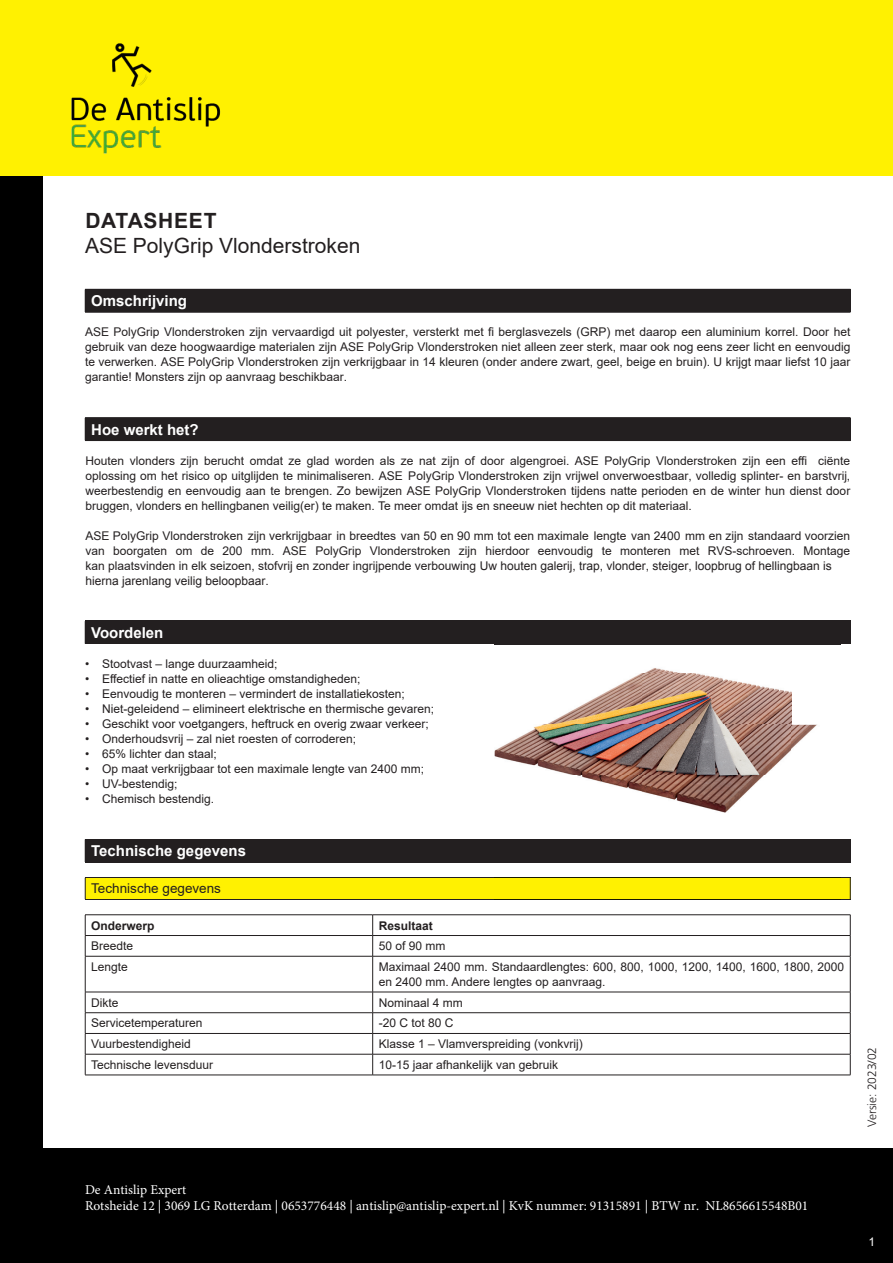
<style>
.page{position:relative;width:893px;height:1263px;background:#fff}
.page>*{position:absolute;margin:0;border:0;box-sizing:border-box;transform-origin:0 0}
.t1{font:21px/25.2px "Arial";color:#231f20}
.t2{font:700 15px "Arial";color:#fff}
.t3{font:13.5px/16.2px "Minion Pro";color:#fff}
.t4{font:13.5px "Arial";color:#231f20}
.t5{font:12px/15px "Arial";color:#231f20;text-align:justify}
.t6{font:700 12px "Arial";color:#231f20}
.t7{font:300 12px "Frutiger LT Com";color:#231f20}
.t8{font:12px "Arial";color:#fff}
.s1{font-weight:700}
.s2{font-style:inherit}
</style>
<div class="page">
<div style="left:0;top:175px;width:43px;height:1088px;background:#000"></div>
<div style="left:0;top:0;width:893px;height:175px;background:#fff101"></div>
<div style="left:0;top:1148px;width:893px;height:115px;background:#000"></div>
<div style="left:85px;top:289px;width:765px;height:23px;background:#231f20"></div>
<svg style="left:850px;top:289px;width:1px;height:23px"></svg>
<hr style="left:85px;top:312px;width:765px;height:1px;background:#231f20">
<div style="left:85px;top:418px;width:765px;height:22px;background:#231f20"></div>
<hr style="left:85px;top:417px;width:765px;height:1px;background:#231f20">
<svg style="left:850px;top:418px;width:1px;height:22px"></svg>
<hr style="left:85px;top:440px;width:765px;height:1px;background:#231f20">
<div style="left:85px;top:621px;width:765px;height:23px;background:#231f20"></div>
<svg style="left:850px;top:621px;width:1px;height:23px"></svg>
<hr style="left:85px;top:644px;width:765px;height:1px;background:#231f20">
<div style="left:85px;top:839px;width:765px;height:23px;background:#231f20"></div>
<svg style="left:850px;top:839px;width:1px;height:23px"></svg>
<hr style="left:85px;top:862px;width:765px;height:1px;background:#231f20">
<div style="left:85px;top:877px;width:765px;height:22px;background:#fff101"></div>
<hr style="left:85px;top:877px;width:765px;height:1px;background:#231f20">
<svg style="left:85px;top:878px;width:1px;height:21px"></svg>
<svg style="left:850px;top:878px;width:1px;height:21px"></svg>
<hr style="left:85px;top:899px;width:765px;height:1px;background:#231f20">
<hr style="left:85px;top:914px;width:288px;height:1px;background:#231f20">
<hr style="left:373px;top:914px;width:477px;height:1px;background:#231f20">
<hr style="left:85px;top:935px;width:288px;height:1px;background:#231f20">
<svg style="left:85px;top:915px;width:1px;height:41px"></svg>
<hr style="left:373px;top:935px;width:477px;height:1px;background:#231f20">
<svg style="left:372px;top:915px;width:1px;height:41px"></svg>
<svg style="left:850px;top:915px;width:1px;height:41px"></svg>
<hr style="left:85px;top:956px;width:288px;height:1px;background:#231f20">
<hr style="left:85px;top:956px;width:1px;height:36px;background:#231f20">
<hr style="left:373px;top:956px;width:477px;height:1px;background:#231f20">
<hr style="left:372px;top:956px;width:1px;height:36px;background:#231f20">
<hr style="left:850px;top:956px;width:1px;height:36px;background:#231f20">
<hr style="left:85px;top:992px;width:288px;height:1px;background:#231f20">
<hr style="left:373px;top:992px;width:477px;height:1px;background:#231f20">
<hr style="left:85px;top:1012px;width:288px;height:1px;background:#231f20">
<hr style="left:373px;top:1012px;width:477px;height:1px;background:#231f20">
<hr style="left:85px;top:1033px;width:288px;height:1px;background:#231f20">
<hr style="left:373px;top:1033px;width:477px;height:1px;background:#231f20">
<hr style="left:85px;top:1054px;width:288px;height:1px;background:#231f20">
<svg style="left:85px;top:992px;width:1px;height:83px"></svg>
<hr style="left:373px;top:1054px;width:477px;height:1px;background:#231f20">
<svg style="left:372px;top:992px;width:1px;height:83px"></svg>
<svg style="left:850px;top:992px;width:1px;height:83px"></svg>
<hr style="left:85px;top:1075px;width:288px;height:1px;background:#231f20">
<hr style="left:373px;top:1075px;width:477px;height:1px;background:#231f20">
<img style="left:494px;top:668px;width:297px;height:145px">
<img style="left:791px;top:725px;width:26px;height:24px">
<img style="left:0;top:43px;width:356px;height:133px">
<h1 class="t1" style="left:85px;top:208px;width:277px"><span class="s1">DATASHEET<br></span><span class="s2">ASE</span> PolyGrip Vlonderstroken</h1>
<p class="t2" style="left:91px;top:290px;width:97px">Omschrijving</p>
<p class="t5" style="left:85px;top:325px;width:767px"><span class="s2">ASE P</span>olyGrip Vlonderstroken zijn vervaardigd uit polyester, versterkt met fi berglasvezels (GRP) met daarop een aluminium korrel. Door het gebruik van deze hoogwaardige materialen zijn <span class="s2">ASE</span> PolyGrip Vlonderstroken niet alleen zeer sterk, maar ook nog eens zeer licht en eenvoudig te verwerken. <span class="s2">ASE</span> PolyGrip Vlonderstroken zijn verkrijgbaar in 14 kleuren (onder andere zwart, geel, beige en bruin). U krijgt maar liefst 10 jaar garantie! Monsters zijn op aanvraag beschikbaar.</p>
<p class="t2" style="left:91px;top:419px;width:109px">Hoe werkt het?</p>
<p class="t5" style="left:85px;top:453px;width:766px">Houten vlonders zijn berucht omdat ze glad worden als ze nat zijn of door algengroei. <span class="s2">ASE</span> PolyGrip Vlonderstroken zijn een effi ciënte oplossing om het risico op uitglijden te minimaliseren. <span class="s2">ASE</span> PolyGrip Vlonderstroken zijn vrijwel onverwoestbaar, volledig splinter- en barstvrij, weerbestendig en eenvoudig aan te brengen. Zo bewijzen <span class="s2">ASE</span> PolyGrip Vlonderstroken tijdens natte perioden en de winter hun dienst door bruggen, vlonders en hellingbanen veilig(er) te maken. Te meer omdat ijs en sneeuw niet hechten op dit materiaal.</p>
<p class="t5" style="left:85px;top:528px;width:766px;text-align:left"><span class="s2">ASE</span> PolyGrip Vlonderstroken zijn verkrijgbaar in breedtes van 50 en 90 mm tot een maximale lengte van 2400 mm en zijn standaard voorzien van boorgaten om de 200 mm. <span class="s2">ASE</span> PolyGrip Vlonderstroken zijn hierdoor eenvoudig te monteren met RVS-schroeven. Montage kan plaatsvinden in elk seizoen, stofvrij en zonder ingrijpende verbouwing <span class="s2">Uw houten galerij, trap, vlonder, steiger, loopbrug of hellingbaan is hierna jarenlang veilig beloopbaar.</span></p>
<p class="t2" style="left:91px;top:622px;width:74px">Voordelen</p>
<p class="t5" style="left:85px;top:656px;width:194px">• Stootvast – lange duurzaamheid;</p>
<p class="t5" style="left:85px;top:671px;width:277px">• Effectief in natte en olieachtige omstandigheden;</p>
<p class="t5" style="left:85px;top:686px;width:321px">• Eenvoudig te monteren – vermindert de installatiekosten;</p>
<p class="t5" style="left:85px;top:701px;width:351px">• Niet-geleidend – elimineert elektrische en thermische gevaren;</p>
<p class="t5" style="left:85px;top:716px;width:345px">• Geschikt voor voetgangers, heftruck en overig zwaar verkeer;</p>
<p class="t5" style="left:85px;top:731px;width:273px">• Onderhoudsvrij – zal niet roesten of corroderen;</p>
<p class="t5" style="left:85px;top:746px;width:133px">• 65% lichter dan staal;</p>
<p class="t5" style="left:85px;top:761px;width:341px">• Op maat verkrijgbaar tot een maximale lengte van 2400 mm;</p>
<p class="t5" style="left:85px;top:776px;width:94px">• UV-bestendig;</p>
<p class="t5" style="left:85px;top:791px;width:131px">• Chemisch bestendig.</p>
<p class="t2" style="left:91px;top:840px;width:156px">Technische gegevens</p>
<p class="t4" style="left:91px;top:879px;width:131px">Technische gegevens</p>
<p class="t6" style="left:91px;top:917px;width:65px">Onderwerp</p>
<p class="t6" style="left:379px;top:917px;width:56px">Resultaat</p>
<p class="t5" style="left:91px;top:938px;width:44px">Breedte</p>
<p class="t5" style="left:379px;top:938px;width:68px">50 of 90 mm</p>
<p class="t5" style="left:91px;top:959px;width:38px">Lengte</p>
<p class="t5" style="left:379px;top:959px;width:467px">Maximaal 2400 mm. Standaardlengtes: 600, 800, 1000, 1200, 1400, 1600, 1800, 2000 en 2400 mm. Andere lengtes op aanvraag.</p>
<p class="t5" style="left:91px;top:995px;width:29px">Dikte</p>
<p class="t5" style="left:379px;top:995px;width:86px">Nominaal 4 mm</p>
<p class="t5" style="left:91px;top:1016px;width:113px">Servicetemperaturen</p>
<p class="t5" style="left:379px;top:1016px;width:76px">-20 C tot 80 C</p>
<p class="t5" style="left:91px;top:1036px;width:101px">Vuurbestendigheid</p>
<p class="t5" style="left:379px;top:1036px;width:206px">Klasse 1 – Vlamverspreiding (vonkvrij)</p>
<p class="t5" style="left:91px;top:1057px;width:124px">Technische levensduur</p>
<p class="t5" style="left:379px;top:1057px;width:181px">10-15 jaar afhankelijk van gebruik</p>
<p class="t7" style="left:865px;top:1127px;width:82px;rotate:-90deg">Versie: 2023/02</p>
<p class="t3" style="left:85px;top:1182px;width:725px">De Antislip Expert<br>Rotsheide 12 | 3069 LG Rotterdam | 0653776448 | antislip@antislip-expert.nl | KvK nummer: 91315891 | BTW nr. NL8656615548B01</p>
<p class="t8" style="left:868px;top:1233px;width:8px">1</p>
</div>
